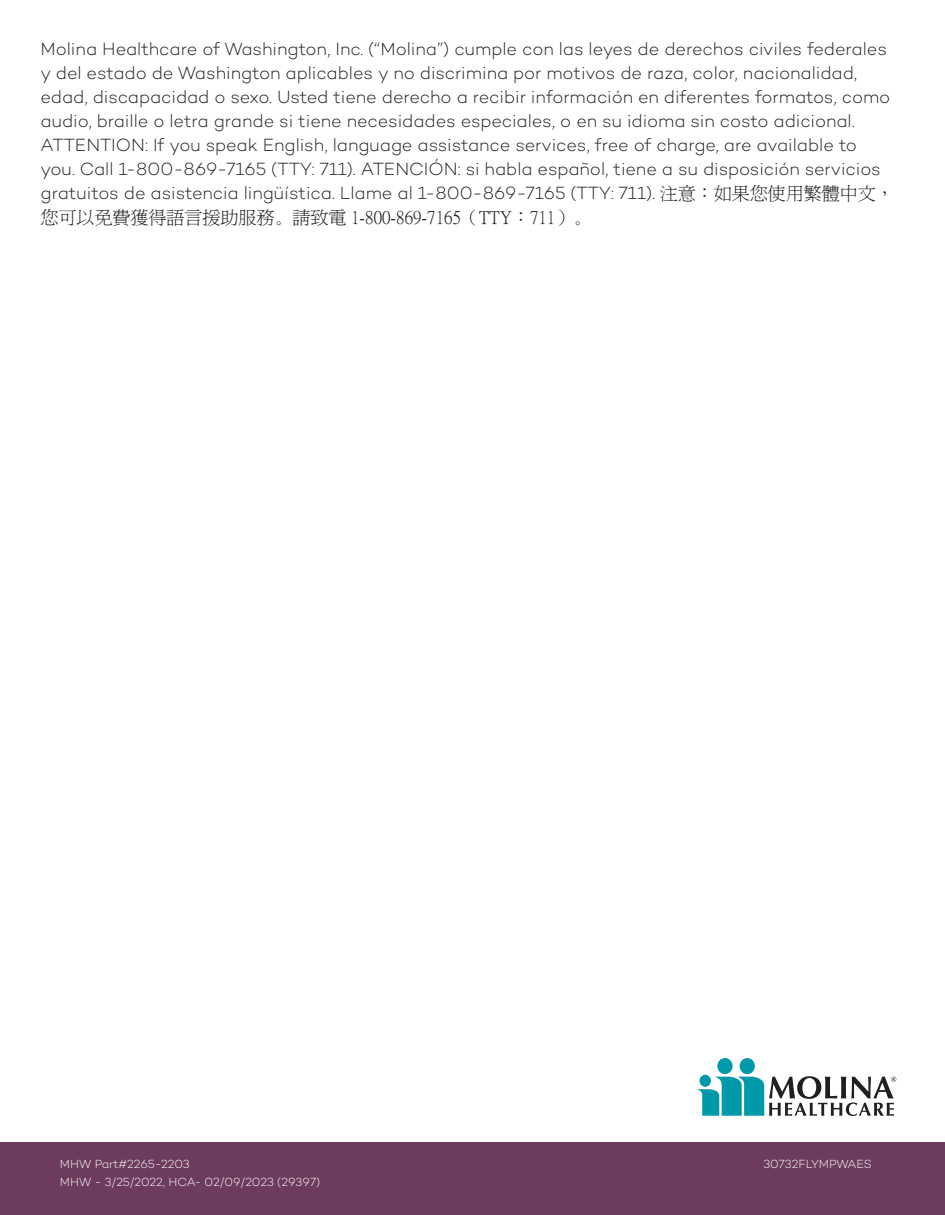
<style>
.page{position:relative;width:945px;height:1215px;background:#fff}
.page>*{position:absolute;margin:0;border:0;box-sizing:border-box;transform-origin:0 0}
.t1{font:300 18px/24px "Campton";letter-spacing:-.005em;color:#231f20}
.t2{font:18px "P Ming Li U";color:#231f20}
.t3{font:300 12px "Campton";color:#fff}
.s1{font-family:"P Ming Li U";font-weight:400}
</style>
<div class="page">
<div style="left:740px;top:1058px;width:15px;height:16px;background:#0099a9;border-radius:50%"></div>
<div style="left:717px;top:1058px;width:16px;height:16px;background:#0099a9;border-radius:50%"></div>
<svg style="left:697px;top:1076px;width:199px;height:40px"></svg>
<div style="left:700px;top:1075px;width:11px;height:12px;background:#0099a9;border-radius:50%"></div>
<div style="left:0;top:1143px;width:945px;height:72px;background:#6c3b5d"></div>
<p class="t1" style="left:40px;top:36px;width:851px">Molina Healthcare of Washington, Inc. (“Molina”) cumple con las leyes de derechos civiles federales y del estado de Washington aplicables y no discrimina por motivos de raza, color, nacionalidad, edad, discapacidad o sexo. Usted tiene derecho a recibir información en diferentes formatos, como audio, braille o letra grande si tiene necesidades especiales, o en su idioma sin costo adicional.</p>
<p class="t1" style="left:40px;top:132px;width:842px">ATTENTION: If you speak English, language assistance services, free of charge, are available to you. Call 1-800-869-7165 (TTY: 711). ATENCIÓN: si habla español, tiene a su disposición servicios</p>
<p class="t1" style="left:40px;top:180px;width:855px">gratuitos de asistencia lingüística. Llame al 1-800-869-7165 (TTY: 711). <span class="s1">注意：如果您使用繁體中文，</span></p>
<p class="t2" style="left:40px;top:208px;width:552px">您可以免費獲得語言援助服務。請致電 1-800-869-7165（TTY：711）。</p>
<p class="t3" style="left:60px;top:1156px;width:131px">MHW Part#2265-2203</p>
<p class="t3" style="left:60px;top:1174px;width:262px">MHW - 3/25/2022, HCA- 02/09/2023 (29397)</p>
<p class="t3" style="left:763px;top:1156px;width:110px">30732FLYMPWAES</p>
</div>
